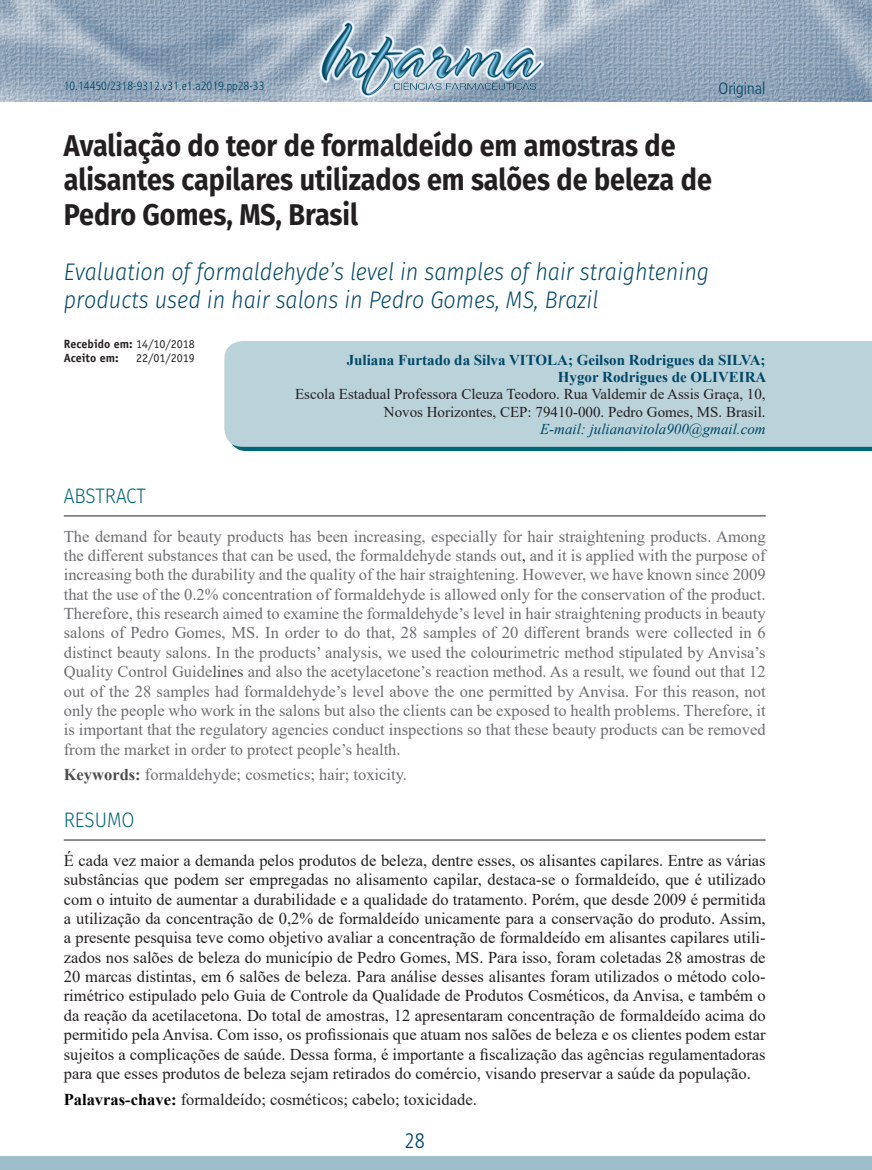
<style>
.page{position:relative;width:872px;height:1170px;background:#fff}
.page>*{position:absolute;margin:0;border:0;box-sizing:border-box;transform-origin:0 0}
.t1{font:700 30px/34.5px "Fira Sans";color:#231f20;scale:.9 1}
.t2{font:italic 300 24px/27.6px "Fira Sans";color:#004766;scale:.9 1}
.t3{font:300 21px "Fira Sans";color:#006675;scale:.9 1}
.t4{font:300 condensed 21px "Frutiger";color:#004766}
.t5{font:16.5px/19.4px "Times New Roman";color:#231f20;text-align:justify}
.t6{font:16.5px/19.4px "Times New Roman";color:#6c6d70;text-align:justify}
.t7{font:300 condensed 16.5px "Frutiger";color:#004766}
.t8{font:15px "Times New Roman";color:#231f20}
.t9{font:700 15px "Times New Roman";color:#004766}
.t10{font:italic 15px "Times New Roman";color:#004766}
.t11{font:300 condensed 12px "Frutiger";color:#004766}
.t12{font:700 12px "Officina Sans Std";color:#231f20}
.t13{font:12px "Officina Sans Std";color:#231f20}
.s1{font-weight:400}
.s2{color:#4d4d4d}
.s3{font-weight:700;color:#4d4d4d}
.s4{font-weight:700;color:#000}
</style>
<div class="page">
<img style="left:0;top:0;width:872px;height:101px">
<div style="left:0;top:1155px;width:872px;height:14px;background:#9ebfc9"></div>
<img style="left:319px;top:20px;width:225px;height:77px">
<hr style="left:234px;top:447px;width:638px;height:4px;background:#006675">
<div style="left:224px;top:341px;width:648px;height:106px;background:#bad2d9"></div>
<hr style="left:64px;top:515px;width:701px;height:1px;background:#231f20">
<hr style="left:64px;top:839px;width:701px;height:1px;background:#231f20">
<p class="t11" style="left:64px;top:79px;width:202px">10.14450/2318-9312.v31.e1.a2019.pp28-33</p>
<p class="t7" style="left:718px;top:79px;width:49px">Original</p>
<p class="t1" style="left:64px;top:126px;width:721px">Avaliação do teor de formaldeído em amostras de alisantes capilares utilizados em salões de beleza de<br>Pedro Gomes, MS, Brasil</p>
<p class="t2" style="left:64px;top:258px;width:718px">Evaluation of formaldehyde’s level in samples of hair straightening products used in hair salons in Pedro Gomes, MS, Brazil</p>
<p class="t12" style="left:64px;top:336px;width:132px">Recebido em: <span class="s1">14/10/2018</span></p>
<p class="t12" style="left:64px;top:350px;width:56px">Aceito em:</p>
<p class="t13" style="left:136px;top:351px;width:60px">22/01/2019</p>
<p class="t9" style="left:347px;top:349px;width:420px">Juliana Furtado da Silva VITOLA; Geilson Rodrigues da SILVA;</p>
<p class="t9" style="left:558px;top:366px;width:210px">Hygor Rodrigues de OLIVEIRA</p>
<p class="t8" style="left:295px;top:383px;width:472px">Escola Estadual Professora Cleuza Teodoro. Rua Valdemir de Assis Graça, 10,</p>
<p class="t8" style="left:384px;top:401px;width:383px">Novos Horizontes, CEP: 79410-000. Pedro Gomes, MS. Brasil.</p>
<p class="t10" style="left:540px;top:418px;width:227px">E-mail: julianavitola900@gmail.com</p>
<p class="t3" style="left:64px;top:480px;width:93px">ABSTRACT</p>
<p class="t6" style="left:64px;top:526px;width:703px">The demand for beauty products has been increasing, especially for hair straightening products. Among the different substances that can be used, the formaldehyde stands out<span class="s2">,</span> and it is applied with the purpose of increasing both the durability and the quality of the hair straightening. However, we have known since 2009 that the use of the 0.2% concentration of formaldehyde is allowed only for the conservation of the product.<br>Therefore, this research aimed to examine the formaldehyde’s level in hair straightening products in beauty salons of Pedro Gomes, MS. In order to do that, 28 samples of 20 different brands were collected in 6 distinct beauty salons. In the products’ analysis, we used the colo<span class="s2">u</span>rimetric method stipulated by Anvisa’s Quality Control Guide<span class="s2">lines</span> and also the acetylacetone’s reaction method. As a result, we found out that 12 out of the 28 samples had formaldehyde’s level above the one permitted by Anvisa. For this reason, not only the people who work in the salons but also the clients can be exposed to health problems. Therefore, it is important that the regulatory agencies conduct inspections so that these beauty products can be removed from the market in order to protect people’s health.</p>
<p class="t6" style="left:64px;top:764px;width:345px"><span class="s3">Keywords:</span> formaldehyde; cosmetics; hair; toxicity.</p>
<p class="t3" style="left:64px;top:804px;width:80px">RESUMO</p>
<p class="t5" style="left:64px;top:850px;width:703px">É cada vez maior a demanda pelos produtos de beleza, dentre esses, os alisantes capilares. Entre as várias substâncias que podem ser empregadas no alisamento capilar, destaca-se o formaldeído, que é utilizado com o intuito de aumentar a durabilidade e a qualidade do tratamento. Porém, que desde 2009 é permitida a utilização da concentração de 0,2% de formaldeído unicamente para a conservação do produto. Assim, a presente pesquisa teve como objetivo avaliar a concentração de formaldeído em alisantes capilares utili&shy;zados nos salões de beleza do município de Pedro Gomes, MS. Para isso, foram coletadas 28 amostras de 20 marcas distintas, em 6 salões de beleza. Para análise desses alisantes foram utilizados o método colo&shy;rimétrico estipulado pelo Guia de Controle da Qualidade de Produtos Cosméticos, da Anvisa, e também o da reação da acetilacetona. Do total de amostras, 12 apresentaram concentração de formaldeído acima do permitido pela Anvisa. Com isso, os profissionais que atuam nos salões de beleza e os clientes podem estar sujeitos a complicações de saúde. Dessa forma, é importante a fiscalização das agências regulamentadoras para que esses produtos de beleza sejam retirados do comércio, visando preservar a saúde da população.</p>
<p class="t5" style="left:64px;top:1088px;width:414px"><span class="s4">Palavras-chave:</span> formaldeído; cosméticos; cabelo; toxicidade.</p>
<p class="t4" style="left:404px;top:1128px;width:22px">28</p>
</div>
